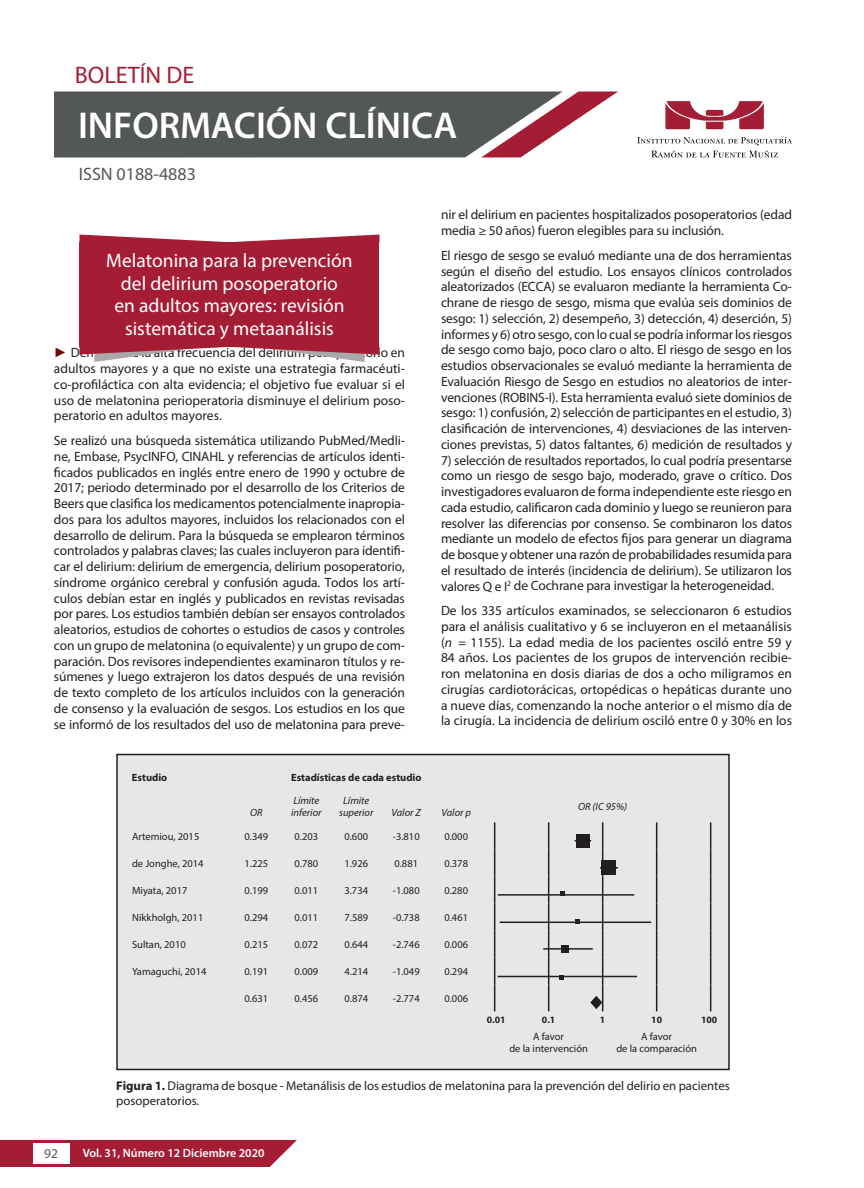
<style>
.page{position:relative;width:864px;height:1188px;background:#fff}
.page>*{position:absolute;margin:0;border:0;box-sizing:border-box;transform-origin:0 0}
.t1{font:600 37.5px "Myriad Pro";color:#fff}
.t2{font:24px "Myriad Pro";color:#a51d35}
.t3{font:19.5px/22.5px "Myriad Pro";color:#fff;text-align:center}
.t4{font:18px "Myriad Pro";color:#535758}
.t5{font:13.5px/15.8px "Myriad Pro";letter-spacing:-.01em;color:#231f20;text-align:justify}
.t6{font:13.5px "Myriad Pro";color:#535758}
.t7{font:12.75px/15px "Myriad Pro";color:#231f20}
.t8{font:600 12px "Myriad Pro";color:#fff}
.t9{font:10.5px/12px "Myriad Pro";color:#231f20;text-align:center}
.t10{font:italic 10.5px/12px "Myriad Pro";color:#231f20}
.t11{font:700 10.5px "Myriad Pro";color:#231f20}
.t12{font:700 9.75px "Myriad Pro";color:#231f20}
.s1{font-family:"Arial";color:#6b0b0e}
.s2{font-style:italic}
.s3{font-weight:700}
</style>
<div class="page">
<svg style="left:54px;top:92px;width:564px;height:66px"></svg>
<svg style="left:665px;top:101px;width:99px;height:28px"></svg>
<svg style="left:651px;top:151px;width:127px;height:7px"></svg>
<svg style="left:637px;top:137px;width:155px;height:8px"></svg>
<div style="left:0;top:1140px;width:297px;height:27px;background:#a51d35"></div>
<div style="left:33px;top:1143px;width:36px;height:21px;background:#fff"></div>
<div style="left:80px;top:242px;width:300px;height:105px;background:#a51d35"></div>
<svg style="left:80px;top:347px;width:300px;height:15px"></svg>
<svg style="left:80px;top:235px;width:300px;height:7px"></svg>
<div style="left:117px;top:754px;width:612px;height:316px;background:#e6e7e9"></div>
<div style="left:116px;top:754px;width:614px;height:316px;border:2px solid #231f20"></div>
<svg style="left:494px;top:822px;width:1px;height:189px"></svg>
<svg style="left:548px;top:822px;width:1px;height:189px"></svg>
<svg style="left:656px;top:822px;width:1px;height:189px"></svg>
<svg style="left:710px;top:822px;width:1px;height:189px"></svg>
<hr style="left:498px;top:894px;width:136px;height:2px;background:#231f20">
<hr style="left:500px;top:922px;width:151px;height:1px;background:#231f20">
<hr style="left:543px;top:948px;width:50px;height:2px;background:#231f20">
<hr style="left:498px;top:976px;width:139px;height:1px;background:#231f20">
<svg style="left:559px;top:975px;width:5px;height:5px"></svg>
<div style="left:561px;top:945px;width:8px;height:8px;background:#231f20"></div>
<svg style="left:575px;top:822px;width:43px;height:189px"></svg>
<h2 class="t2" style="left:75px;top:60px;width:121px">BOLETÍN DE</h2>
<h1 class="t1" style="left:78px;top:101px;width:381px">INFORMACIÓN CLÍNICA</h1>
<h3 class="t4" style="left:79px;top:163px;width:119px">ISSN 0188-4883</h3>
<h3 class="t3" style="left:106px;top:249px;width:248px">Melatonina para la prevención del delirium posoperatorio<br>en adultos mayores: revisión sistemática y metaanálisis</h3>
<p class="t5" style="left:54px;top:345px;width:353px"><span class="s1">►</span> Derivado de la alta frecuencia del delirium posoperatorio en adultos mayores y a que no existe una estrategia farmacéuti&shy;co-profiláctica con alta evidencia; el objetivo fue evaluar si el uso de melatonina perioperatoria disminuye el delirium poso&shy;peratorio en adultos mayores.</p>
<p class="t5" style="left:54px;top:433px;width:353px">Se realizó una búsqueda sistemática utilizando PubMed/Medli&shy;ne, Embase, PsycINFO, CINAHL y referencias de artículos identi&shy;ficados publicados en inglés entre enero de 1990 y octubre de 2017; periodo determinado por el desarrollo de los Criterios de Beers que clasifica los medicamentos potencialmente inapropia&shy;dos para los adultos mayores, incluidos los relacionados con el desarrollo de delirum. Para la búsqueda se emplearon términos controlados y palabras claves; las cuales incluyeron para identifi&shy;car el delirium: delirium de emergencia, delirium posoperatorio, síndrome orgánico cerebral y confusión aguda. Todos los artí&shy;culos debían estar en inglés y publicados en revistas revisadas por pares. Los estudios también debían ser ensayos controlados aleatorios, estudios de cohortes o estudios de casos y controles con un grupo de melatonina (o equivalente) y un grupo de com&shy;paración. Dos revisores independientes examinaron títulos y re&shy;súmenes y luego extrajeron los datos después de una revisión de texto completo de los artículos incluidos con la generación de consenso y la evaluación de sesgos. Los estudios en los que se informó de los resultados del uso de melatonina para preve-</p>
<p class="t5" style="left:441px;top:207px;width:353px">nir el delirium en pacientes hospitalizados posoperatorios (edad media ≥ 50 años) fueron elegibles para su inclusión.</p>
<p class="t5" style="left:441px;top:247px;width:353px">El riesgo de sesgo se evaluó mediante una de dos herramientas según el diseño del estudio. Los ensayos clínicos controlados aleatorizados (ECCA) se evaluaron mediante la herramienta Co&shy;chrane de riesgo de sesgo, misma que evalúa seis dominios de sesgo: 1) selección, 2) desempeño, 3) detección, 4) deserción, 5) informes y 6) otro sesgo, con lo cual se podría informar los riesgos de sesgo como bajo, poco claro o alto. El riesgo de sesgo en los estudios observacionales se evaluó mediante la herramienta de Evaluación Riesgo de Sesgo en estudios no aleatorios de inter&shy;venciones (ROBINS-I). Esta herramienta evaluó siete dominios de sesgo: 1) confusión, 2) selección de participantes en el estudio, 3) clasificación de intervenciones, 4) desviaciones de las interven&shy;ciones previstas, 5) datos faltantes, 6) medición de resultados y</p>
<p class="t5" style="left:441px;top:452px;width:353px">7) selección de resultados reportados, lo cual podría presentarse como un riesgo de sesgo bajo, moderado, grave o crítico. Dos investigadores evaluaron de forma independiente este riesgo en cada estudio, calificaron cada dominio y luego se reunieron para resolver las diferencias por consenso. Se combinaron los datos mediante un modelo de efectos fijos para generar un diagrama de bosque y obtener una razón de probabilidades resumida para el resultado de interés (incidencia de delirium). Se utilizaron los valores Q e I<sup>2</sup> de Cochrane para investigar la heterogeneidad.</p>
<p class="t5" style="left:441px;top:603px;width:353px">De los 335 artículos examinados, se seleccionaron 6 estudios para el análisis cualitativo y 6 se incluyeron en el metaanálisis (<span class="s2">n</span> = 1155). La edad media de los pacientes osciló entre 59 y 84 años. Los pacientes de los grupos de intervención recibie&shy;ron melatonina en dosis diarias de dos a ocho miligramos en cirugías cardiotorácicas, ortopédicas o hepáticas durante uno a nueve días, comenzando la noche anterior o el mismo día de la cirugía. La incidencia de delirium osciló entre 0 y 30% en los</p>
<p class="t11" style="left:132px;top:771px;width:37px">Estudio</p>
<p class="t11" style="left:291px;top:771px;width:132px">Estadísticas de cada estudio</p>
<p class="t10" style="left:250px;top:807px;width:14px">OR</p>
<p class="t10" style="left:291px;top:795px;width:32px">Límite inferior</p>
<p class="t10" style="left:339px;top:795px;width:36px;text-align:center">Límite superior</p>
<p class="t10" style="left:392px;top:807px;width:31px">Valor Z</p>
<p class="t10" style="left:442px;top:807px;width:31px">Valor p</p>
<p class="t9" style="left:132px;top:830px;width:69px">Artemiou, 2015</p>
<p class="t9" style="left:245px;top:830px;width:25px">0.349</p>
<p class="t9" style="left:294px;top:830px;width:25px">0.203</p>
<p class="t9" style="left:344px;top:830px;width:25px">0.600</p>
<p class="t9" style="left:393px;top:830px;width:28px">-3.810</p>
<p class="t9" style="left:444px;top:830px;width:25px">0.000</p>
<p class="t9" style="left:132px;top:857px;width:73px">de Jonghe, 2014</p>
<p class="t9" style="left:245px;top:857px;width:25px">1.225</p>
<p class="t9" style="left:295px;top:857px;width:25px">0.780</p>
<p class="t9" style="left:344px;top:857px;width:25px">1.926</p>
<p class="t9" style="left:394px;top:857px;width:25px">0.881</p>
<p class="t9" style="left:444px;top:857px;width:25px">0.378</p>
<p class="t9" style="left:132px;top:884px;width:57px">Miyata, 2017</p>
<p class="t9" style="left:245px;top:884px;width:25px">0.199</p>
<p class="t9" style="left:295px;top:884px;width:25px">0.011</p>
<p class="t9" style="left:344px;top:884px;width:25px">3.734</p>
<p class="t9" style="left:393px;top:884px;width:28px">-1.080</p>
<p class="t9" style="left:444px;top:884px;width:25px">0.280</p>
<p class="t9" style="left:132px;top:911px;width:73px">Nikkholgh, 2011</p>
<p class="t9" style="left:245px;top:911px;width:25px">0.294</p>
<p class="t9" style="left:295px;top:911px;width:25px">0.011</p>
<p class="t9" style="left:344px;top:911px;width:25px">7.589</p>
<p class="t9" style="left:393px;top:911px;width:28px">-0.738</p>
<p class="t9" style="left:444px;top:911px;width:25px">0.461</p>
<p class="t9" style="left:132px;top:938px;width:55px">Sultan, 2010</p>
<p class="t9" style="left:245px;top:938px;width:25px">0.215</p>
<p class="t9" style="left:295px;top:938px;width:25px">0.072</p>
<p class="t9" style="left:344px;top:938px;width:25px">0.644</p>
<p class="t9" style="left:393px;top:938px;width:28px">-2.746</p>
<p class="t9" style="left:444px;top:938px;width:25px">0.006</p>
<p class="t9" style="left:132px;top:965px;width:76px">Yamaguchi, 2014</p>
<p class="t9" style="left:245px;top:965px;width:25px">0.191</p>
<p class="t9" style="left:295px;top:965px;width:25px">0.009</p>
<p class="t9" style="left:344px;top:965px;width:25px">4.214</p>
<p class="t9" style="left:393px;top:965px;width:28px">-1.049</p>
<p class="t9" style="left:444px;top:965px;width:25px">0.294</p>
<p class="t9" style="left:245px;top:992px;width:25px">0.631</p>
<p class="t9" style="left:295px;top:992px;width:25px">0.456</p>
<p class="t9" style="left:344px;top:992px;width:25px">0.874</p>
<p class="t9" style="left:393px;top:992px;width:28px">-2.774</p>
<p class="t9" style="left:444px;top:992px;width:25px">0.006</p>
<p class="t10" style="left:578px;top:801px;width:51px">OR (IC 95%)</p>
<p class="t12" style="left:487px;top:1014px;width:20px">0.01</p>
<p class="t12" style="left:542px;top:1014px;width:15px">0.1</p>
<p class="t12" style="left:600px;top:1014px;width:7px">1</p>
<p class="t12" style="left:651px;top:1014px;width:12px">10</p>
<p class="t12" style="left:701px;top:1014px;width:18px">100</p>
<p class="t9" style="left:509px;top:1030px;width:80px">A favor<br>de la intervención</p>
<p class="t9" style="left:616px;top:1030px;width:82px">A favor<br>de la comparación</p>
<p class="t7" style="left:116px;top:1078px;width:615px"><span class="s3">Figura 1.</span> Diagrama de bosque - Metanálisis de los estudios de melatonina para la prevención del delirio en pacientes posoperatorios.</p>
<p class="t6" style="left:44px;top:1145px;width:15px">92</p>
<p class="t8" style="left:83px;top:1146px;width:183px">Vol. 31, Número 12 Diciembre 2020</p>
</div>
